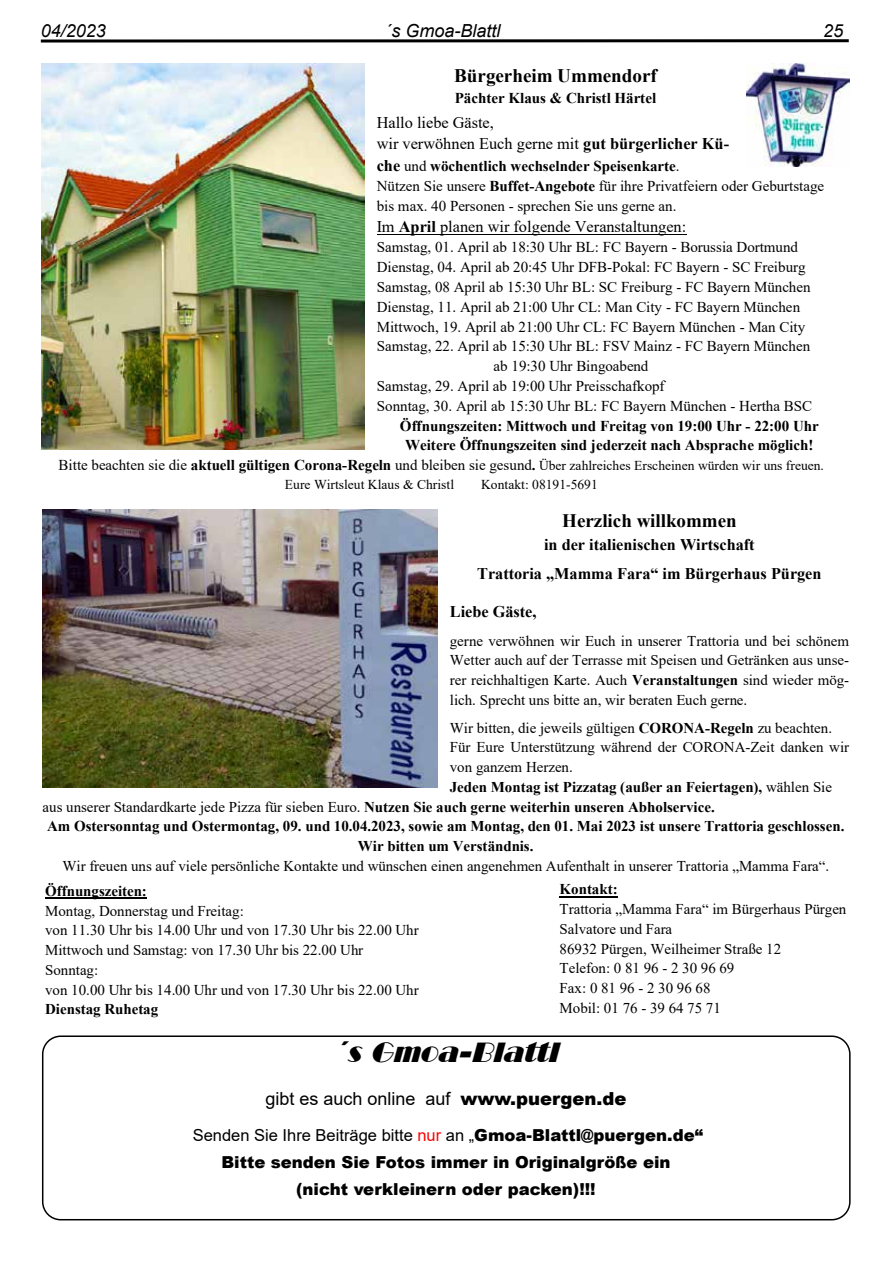
<style>
.page{position:relative;width:893px;height:1263px;background:#fff}
.page>*{position:absolute;margin:0;border:0;box-sizing:border-box;transform-origin:0 0}
.t1{font:italic 27px "Broadway BT";color:#000}
.t2{font:700 19.05px "Times New Roman";color:#000}
.t3{font:18px "Arial";color:#000}
.t4{font:italic 18px "Arial";color:#000}
.t5{font:900 16.5px/27px "Arial";color:#000;text-align:center}
.t6{font:16.35px/21.6px "Times New Roman";color:#000}
.t7{font:700 16.2px/29.7px "Times New Roman";color:#000;text-align:center}
.t8{font:15px/19.6px "Times New Roman";color:#000}
.t9{font:700 15px/19.8px "Times New Roman";color:#000;text-align:center}
.t10{font:13.5px/18.6px "Times New Roman";color:#000}
.s1{font-weight:700}
.s2{font-weight:700;font-size:16.35px}
.s3{font-size:15px}
.s4{font-weight:700;font-size:15px}
.s5{font-weight:400}
.s6{font-weight:900}
.s7{font-weight:400;color:#f00}
</style>
<div class="page">
<svg style="left:41px;top:39px;width:808px;height:4px;background:#3f3f3f"></svg>
<div style="left:42px;top:1035px;width:809px;height:185px;border:2px solid #000;border-radius:18px"></div>
<hr style="left:377px;top:234px;width:310px;height:1px;background:#000">
<img style="left:746px;top:64px;width:103px;height:103px">
<img style="left:41px;top:64px;width:323px;height:385px">
<img style="left:43px;top:510px;width:395px;height:277px">
<hr style="left:45px;top:897px;width:102px;height:2px;background:#000">
<hr style="left:560px;top:896px;width:58px;height:1px;background:#000">
<p class="t4" style="left:41px;top:19px;width:67px">04/2023</p>
<p class="t4" style="left:385px;top:19px;width:117px">´s Gmoa-Blattl</p>
<p class="t4" style="left:823px;top:19px;width:22px">25</p>
<p class="t2" style="left:454px;top:61px;width:204px">Bürgerheim Ummendorf</p>
<p class="t9" style="left:455px;top:88px;width:203px">Pächter Klaus &amp; Christl Härtel</p>
<p class="t6" style="left:377px;top:111px;width:354px">Hallo liebe Gäste,<br>wir verwöhnen Euch gerne mit <span class="s1">gut bürgerlicher Kü-</span></p>
<p class="t8" style="left:377px;top:155px;width:449px;line-height:20.1px"><span class="s2">che</span> und <span class="s1">wöchentlich wechselnder Speisenkarte</span>.<br>Nützen Sie unsere <span class="s1">Buffet-Angebote</span> für ihre Privatfeiern oder Geburtstage bis max. 40 Personen - sprechen Sie uns gerne an.</p>
<p class="t6" style="left:377px;top:215px;width:311px">Im <span class="s1">April</span> planen wir folgende Veranstaltungen:</p>
<p class="t8" style="left:377px;top:237px;width:423px">Samstag, 01. April ab 18:30 Uhr BL: FC Bayern - Borussia Dortmund</p>
<p class="t8" style="left:377px;top:257px;width:430px">Dienstag, 04. April ab 20:45 Uhr DFB-Pokal: FC Bayern - SC Freiburg</p>
<p class="t8" style="left:377px;top:277px;width:435px">Samstag, 08 April ab 15:30 Uhr BL: SC Freiburg - FC Bayern München</p>
<p class="t8" style="left:377px;top:297px;width:425px">Dienstag, 11. April ab 21:00 Uhr CL: Man City - FC Bayern München</p>
<p class="t8" style="left:377px;top:316px;width:430px">Mittwoch, 19. April ab 21:00 Uhr CL: FC Bayern München - Man City</p>
<p class="t8" style="left:377px;top:336px;width:435px">Samstag, 22. April ab 15:30 Uhr BL: FSV Mainz - FC Bayern München</p>
<p class="t8" style="left:494px;top:356px;width:156px">ab 19:30 Uhr Bingoabend</p>
<p class="t8" style="left:377px;top:376px;width:289px">Samstag, 29. April ab 19:00 Uhr Preisschafkopf</p>
<p class="t8" style="left:377px;top:395px;width:437px">Sonntag, 30. April ab 15:30 Uhr BL: FC Bayern München - Hertha BSC</p>
<p class="t9" style="left:400px;top:415px;width:420px">Öffnungszeiten: Mittwoch und Freitag von 19:00 Uhr - 22:00 Uhr<br>Weitere Öffnungszeiten sind jederzeit nach Absprache möglich!</p>
<p class="t10" style="left:285px;top:456px;width:541px;text-indent:-226px"><span class="s3">Bitte beachten sie die</span> <span class="s4">aktuell gültigen Corona-Regeln</span> <span class="s3">und bleiben sie gesund</span><span class="s4">.</span> Über zahlreiches Erscheinen würden wir uns freuen.<br>Eure Wirtsleut Klaus &amp; Christl</p>
<p class="t10" style="left:481px;top:474px;width:118px">Kontakt: 08191-5691</p>
<p class="t2" style="left:562px;top:507px;width:176px">Herzlich willkommen</p>
<p class="t7" style="left:477px;top:529px;width:346px">in der italienischen Wirtschaft<br>Trattoria „Mamma Fara“ im Bürgerhaus Pürgen</p>
<p class="t7" style="left:450px;top:596px;width:88px">Liebe Gäste,</p>
<p class="t8" style="left:450px;top:630px;width:401px;text-align:justify">gerne verwöhnen wir Euch in unserer Trattoria und bei schönem Wetter auch auf der Terrasse mit Speisen und Getränken aus unse&shy;rer reichhaltigen Karte. Auch <span class="s1">Veranstaltungen</span> sind wieder mög&shy;lich. Sprecht uns bitte an, wir beraten Euch gerne.</p>
<p class="t8" style="left:450px;top:717px;width:384px">Wir bitten, die jeweils gültigen <span class="s1">CORONA-Regeln</span> zu beachten.</p>
<p class="t8" style="left:450px;top:737px;width:401px">Für Eure Unterstützung während der CORONA-Zeit danken wir</p>
<p class="t8" style="left:450px;top:757px;width:125px">von ganzem Herzen.</p>
<p class="t9" style="left:450px;top:776px;width:384px">Jeden Montag ist Pizzatag (außer an Feiertagen), <span class="s5">wählen Sie</span></p>
<p class="t9" style="left:43px;top:796px;width:674px"><span class="s5">aus unserer Standardkarte jede Pizza für sieben Euro.</span> Nutzen Sie auch gerne weiterhin unseren Abholservice.</p>
<p class="t9" style="left:47px;top:816px;width:799px">Am Ostersonntag und Ostermontag, 09. und 10.04.2023, sowie am Montag, den 01. Mai 2023 ist unsere Trattoria geschlossen.</p>
<p class="t9" style="left:358px;top:835px;width:177px">Wir bitten um Verständnis.</p>
<p class="t8" style="left:62px;top:855px;width:768px">Wir freuen uns auf viele persönliche Kontakte und wünschen einen angenehmen Aufenthalt in unserer Trattoria „Mamma Fara“.</p>
<p class="t9" style="left:45px;top:880px;width:103px">Öffnungszeiten:</p>
<p class="t8" style="left:45px;top:900px;width:375px">Montag, Donnerstag und Freitag:<br>von 11.30 Uhr bis 14.00 Uhr und von 17.30 Uhr bis 22.00 Uhr Mittwoch und Samstag: von 17.30 Uhr bis 22.00 Uhr Sonntag:<br>von 10.00 Uhr bis 14.00 Uhr und von 17.30 Uhr bis 22.00 Uhr</p>
<p class="t9" style="left:45px;top:999px;width:115px">Dienstag Ruhetag</p>
<p class="t9" style="left:560px;top:879px;width:60px">Kontakt:</p>
<p class="t8" style="left:560px;top:899px;width:288px">Trattoria „Mamma Fara“ im Bürgerhaus Pürgen<br>Salvatore und Fara<br>86932 Pürgen, Weilheimer Straße 12<br>Telefon: 0 81 96 - 2 30 96 69<br>Fax: 0 81 96 - 2 30 96 68<br>Mobil: 01 76 - 39 64 75 71</p>
<h1 class="t1" style="left:333px;top:1036px;width:235px">´sGmoa-Blattl</h1>
<p class="t3" style="left:265px;top:1086px;width:363px">gibt es auch online auf <span class="s6">www.puergen.de</span></p>
<p class="t5" style="left:193px;top:1121px;width:512px"><span class="s5">Senden Sie Ihre Beiträge bitte</span> <span class="s7">nur</span> <span class="s5">an „</span>Gmoa-Blattl@puergen.de“<br>Bitte senden Sie Fotos immer in Originalgröße ein<br>(nicht verkleinern oder packen)!!!</p>
</div>
